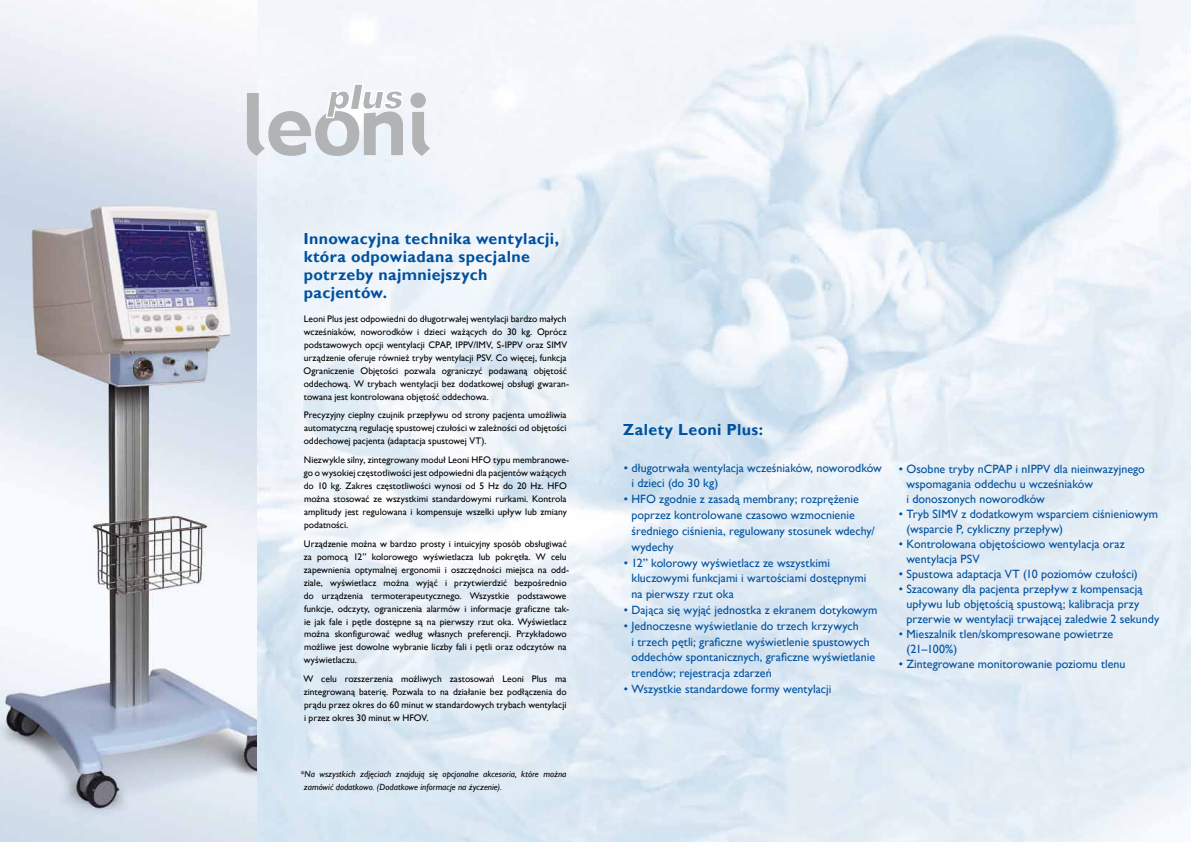
<style>
.page{position:relative;width:1191px;height:842px;background:#fff}
.page>*{position:absolute;margin:0;border:0;box-sizing:border-box;transform-origin:0 0}
.t1{font:700 16px/18px "Gill Sans";letter-spacing:.02em;color:#00519e}
.t2{font:12px/15.8px "Gill Sans";color:#00519e}
.t3{font:9.5px/13px "Gill Sans";color:#000}
.t4{font:italic 9px/13px "Gill Sans";color:#000}
</style>
<div class="page">
<img style="left:0;top:0;width:257px;height:842px">
<svg style="left:247px;top:83px;width:157px;height:73px"></svg>
<svg style="left:412px;top:112px;width:18px;height:44px"></svg>
<div style="left:410px;top:93px;width:16px;height:15px;background:#b1b3b4;border-radius:50%"></div>
<div style="left:249px;top:180px;width:372px;height:662px;background:#fff;opacity:.25"></div>
<h1 class="t1" style="left:303px;top:230px;width:257px">Innowacyjna technika wentylacji, która odpowiadana specjalne potrzeby najmniejszych pacjentów.</h1>
<p class="t3" style="left:303px;top:312px;width:267px">Leoni Plus jest odpowiedni do długotrwałej wentylacji bardzo małych wcześniaków, noworodków i dzieci ważących do 30 kg. Oprócz podstawowych opcji wentylacji CPAP, IPPV/IMV, S-IPPV oraz SIMV urządzenie oferuje również tryby wentylacji PSV. Co więcej, funkcja Ograniczenie Objętości pozwala ograniczyć podawaną objętość oddechową. W trybach wentylacji bez dodatkowej obsługi gwaran&shy;towana jest kontrolowana objętość oddechowa.</p>
<p class="t3" style="left:304px;top:409px;width:264px;text-align:justify">Precyzyjny cieplny czujnik przepływu od strony pacjenta umożliwia automatyczną regulację spustowej czułości w zależności od objętości oddechowej pacjenta (adaptacja spustowej VT).</p>
<p class="t3" style="left:304px;top:453px;width:267px">Niezwykle silny, zintegrowany moduł Leoni HFO typu membranowe&shy;go o wysokiej częstotliwości jest odpowiedni dla pacjentów ważących do 10 kg. Zakres częstotliwości wynosi od 5 Hz do 20 Hz. HFO można stosować ze wszystkimi standardowymi rurkami. Kontrola amplitudy jest regulowana i kompensuje wszelki upływ lub zmiany podatności.</p>
<p class="t3" style="left:304px;top:537px;width:267px">Urządzenie można w bardzo prosty i intuicyjny sposób obsługiwać za pomocą 12” kolorowego wyświetlacza lub pokrętła. W celu zapewnienia optymalnej ergonomii i oszczędności miejsca na odd&shy;ziale, wyświetlacz można wyjąć i przytwierdzić bezpośrednio do urządzenia termoterapeutycznego. Wszystkie podstawowe funkcje, odczyty, ograniczenia alarmów i informacje graficzne tak&shy;ie jak fale i pętle dostępne są na pierwszy rzut oka. Wyświetlacz można skonfigurować według własnych preferencji. Przykładowo możliwe jest dowolne wybranie liczby fali i pętli oraz odczytów na wyświetlaczu.</p>
<p class="t3" style="left:303px;top:673px;width:265px;text-align:justify">W celu rozszerzenia możliwych zastosowań Leoni Plus ma zintegrowaną baterię. Pozwala to na działanie bez podłączenia do prądu przez okres do 60 minut w standardowych trybach wentylacji i przez okres 30 minut w HFOV.</p>
<p class="t4" style="left:304px;top:768px;width:264px;text-indent:-3px">*Na wszystkich zdjęciach znajdują się opcjonalne akcesoria, które można zamówić dodatkowo. (Dodatkowe informacje na życzenie).</p>
<h1 class="t1" style="left:623px;top:421px;width:141px">Zalety Leoni Plus:</h1>
<p class="t2" style="left:631px;top:460px;width:252px;text-indent:-8px">• długotrwała wentylacja wcześniaków, noworodków i dzieci (do 30 kg)</p>
<p class="t2" style="left:631px;top:491px;width:245px;text-indent:-8px">• HFO zgodnie z zasadą membrany; rozprężenie poprzez kontrolowane czasowo wzmocnienie średniego ciśnienia, regulowany stosunek wdechy/ wydechy</p>
<p class="t2" style="left:631px;top:555px;width:236px;text-indent:-8px">• 12” kolorowy wyświetlacz ze wszystkimi kluczowymi funkcjami i wartościami dostępnymi na pierwszy rzut oka</p>
<p class="t2" style="left:624px;top:602px;width:255px">• Dająca się wyjąć jednostka z ekranem dotykowym</p>
<p class="t2" style="left:631px;top:618px;width:245px;text-indent:-8px">• Jednoczesne wyświetlanie do trzech krzywych<br>i trzech pętli; graficzne wyświetlenie spustowych oddechów spontanicznych, graficzne wyświetlanie trendów; rejestracja zdarzeń</p>
<p class="t2" style="left:624px;top:681px;width:209px">• Wszystkie standardowe formy wentylacji</p>
<p class="t2" style="left:906px;top:462px;width:240px;line-height:15px;text-indent:-8px">• Osobne tryby nCPAP i nIPPV dla nieinwazyjnego wspomagania oddechu u wcześniaków<br>i donoszonych noworodków</p>
<p class="t2" style="left:906px;top:507px;width:253px;line-height:15px;text-indent:-8px">• Tryb SIMV z dodatkowym wsparciem ciśnieniowym (wsparcie P, cykliczny przepływ)</p>
<p class="t2" style="left:906px;top:537px;width:220px;line-height:15px;text-indent:-8px">• Kontrolowana objętościowo wentylacja oraz wentylacja PSV</p>
<p class="t2" style="left:899px;top:566px;width:240px">• Spustowa adaptacja VT (10 poziomów czułości)</p>
<p class="t2" style="left:906px;top:582px;width:254px;line-height:15px;text-indent:-8px">• Szacowany dla pacjenta przepływ z kompensacją upływu lub objętością spustową; kalibracja przy przerwie w wentylacji trwającej zaledwie 2 sekundy</p>
<p class="t2" style="left:906px;top:627px;width:208px;line-height:15px;text-indent:-8px">• Mieszalnik tlen/skompresowane powietrze (21–100%)</p>
<p class="t2" style="left:899px;top:656px;width:228px">• Zintegrowane monitorowanie poziomu tlenu</p>
</div>
